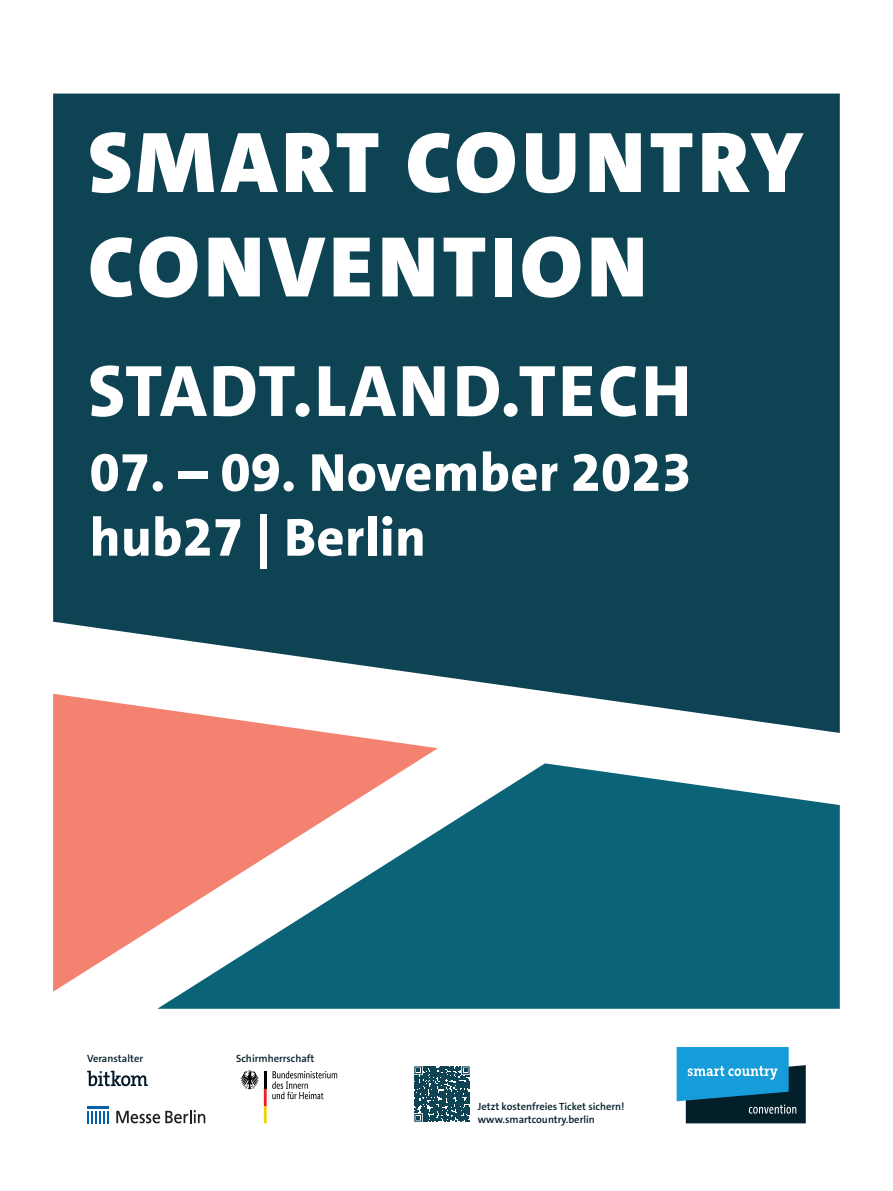
<style>
.page{position:relative;width:893px;height:1191px;background:#fff}
.page>*{position:absolute;margin:0;border:0;box-sizing:border-box;transform-origin:0 0}
.t1{font:900 87px/104.4px "The Sans C4 s";letter-spacing:.055em;color:#fff}
.t2{font:800 73.5px "The Sans C4 s";letter-spacing:.035em;color:#fff}
.t3{font:800 54px/64.8px "The Sans C4 s";letter-spacing:.01em;color:#fff}
.t4{font:600 10.5px/12.6px "The Sans C4 s";color:#001c29}
</style>
<div class="page">
<svg style="left:677px;top:1047px;width:129px;height:76px;background:#26789b"></svg>
<svg style="left:116px;top:1110px;width:89px;height:13px"></svg>
<hr style="left:87px;top:1106px;width:22px;height:3px;background:#0161aa">
<svg style="left:87px;top:1111px;width:22px;height:12px"></svg>
<svg style="left:240px;top:1070px;width:97px;height:53px"></svg>
<svg style="left:87px;top:1070px;width:61px;height:16px"></svg>
<svg style="left:414px;top:1121px;width:56px;height:1px"></svg>
<svg style="left:414px;top:1066px;width:56px;height:55px;background:#366270"></svg>
<div style="left:53px;top:94px;width:787px;height:639px;background:#0e4354"></div>
<svg style="left:53px;top:694px;width:385px;height:297px;fill:#f48270"></svg>
<svg style="left:157px;top:763px;width:683px;height:245px;fill:#0b6378"></svg>
<h1 class="t1" style="left:88px;top:110px;width:716px">SMART COUNTRY<br>CONVENTION</h1>
<h2 class="t2" style="left:88px;top:360px;width:605px">STADT.LAND.TECH</h2>
<h3 class="t3" style="left:90px;top:444px;width:603px">07. – 09. November 2023 hub27 | Berlin</h3>
<p class="t4" style="left:87px;top:1052px;width:57px">Veranstalter</p>
<p class="t4" style="left:236px;top:1052px;width:80px">Schirmherrschaft</p>
<p class="t4" style="left:478px;top:1101px;width:148px">Jetzt kostenfreies Ticket sichern! www.smartcountry.berlin</p>
</div>
